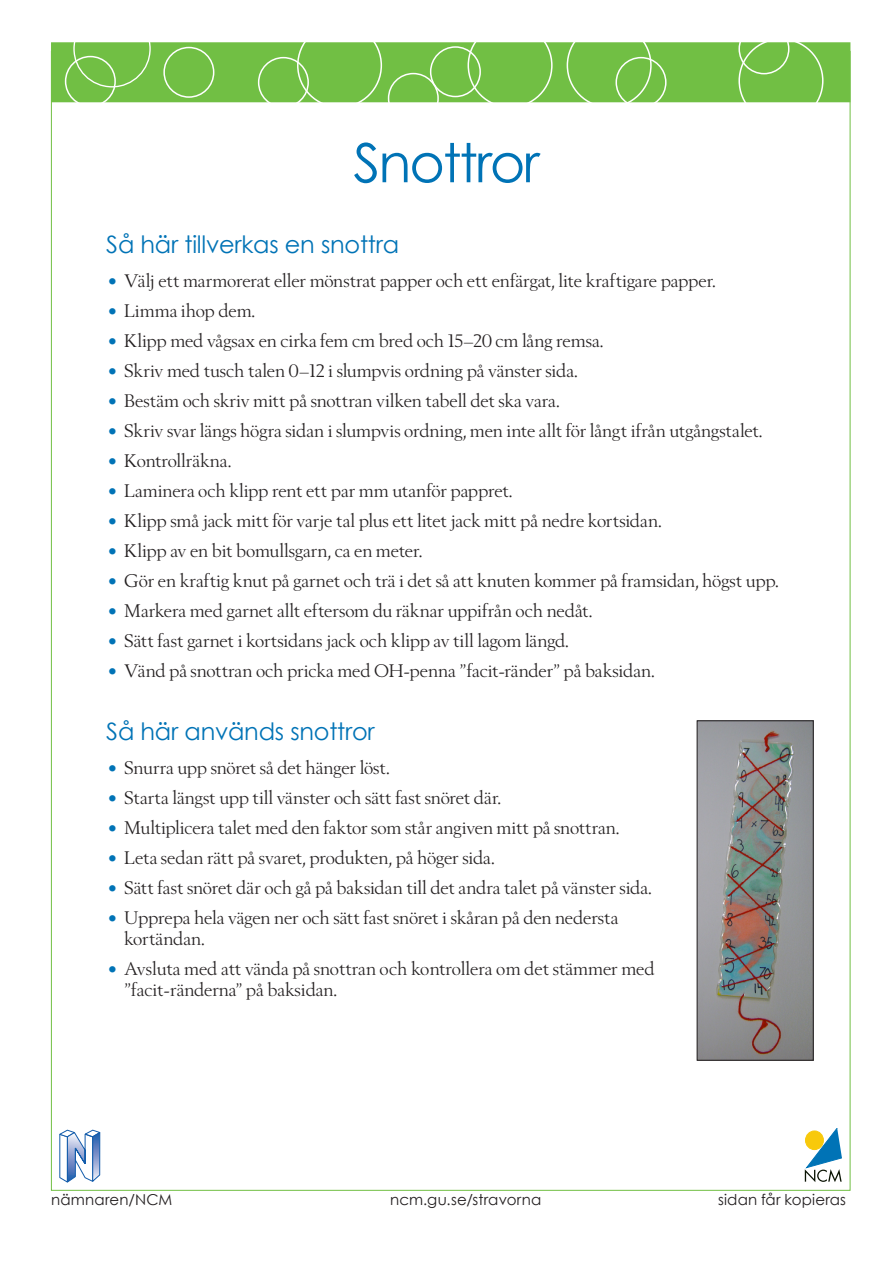
<style>
.page{position:relative;width:893px;height:1263px;background:#fff}
.page>*{position:absolute;margin:0;border:0;box-sizing:border-box;transform-origin:0 0}
.E-titel{font:54px "Century Gothic";letter-spacing:-.035em;color:#0073b6}
.E-rubrik_3{font:24px "Century Gothic";letter-spacing:-.01em;color:#0073b6}
.E-lista-punkt{font:18px/21px "Berling Nova Display Pro";letter-spacing:-.005em;color:#231f20}
.t1{font:15px "Century Gothic";letter-spacing:.015em;color:#231f20}
.s1{font-family:"Century Gothic";font-size:21px;color:#0073b6}
</style>
<div class="page">
<svg style="left:60px;top:1130px;width:40px;height:52px"></svg>
<svg style="left:805px;top:1128px;width:37px;height:54px"></svg>
<div style="left:51px;top:42px;width:799px;height:60px;background:#71bf44"></div>
<div style="left:73px;top:10px;width:78px;height:77px;border:1px solid #fff;border-radius:50%"></div>
<div style="left:65px;top:56px;width:51px;height:51px;border:2px solid #fff;border-radius:50%"></div>
<div style="left:258px;top:57px;width:51px;height:51px;border:2px solid #fff;border-radius:50%"></div>
<div style="left:297px;top:23px;width:85px;height:85px;border:2px solid #fff;border-radius:50%"></div>
<div style="left:388px;top:73px;width:51px;height:51px;border:2px solid #fff;border-radius:50%"></div>
<div style="left:430px;top:46px;width:51px;height:51px;border:2px solid #fff;border-radius:50%"></div>
<div style="left:468px;top:23px;width:85px;height:85px;border:2px solid #fff;border-radius:50%"></div>
<div style="left:567px;top:23px;width:85px;height:85px;border:2px solid #fff;border-radius:50%"></div>
<div style="left:615px;top:57px;width:51px;height:51px;border:2px solid #fff;border-radius:50%"></div>
<div style="left:163px;top:47px;width:51px;height:51px;border:2px solid #fff;border-radius:50%"></div>
<div style="left:738px;top:38px;width:85px;height:85px;border:2px solid #fff;border-radius:50%"></div>
<div style="left:738px;top:23px;width:51px;height:51px;border:2px solid #fff;border-radius:50%"></div>
<img style="left:699px;top:723px;width:112px;height:335px">
<div style="left:697px;top:721px;width:116px;height:339px;border:1px solid #231f20"></div>
<p class="E-titel" style="left:353px;top:130px;width:188px">Snottror</p>
<p class="E-rubrik_3" style="left:106px;top:230px;width:294px">Så här tillverkas en snottra</p>
<p class="E-lista-punkt" style="left:106px;top:270px;width:611px"><span class="s1">•</span> Välj ett marmorerat eller mönstrat papper och ett enfärgat, lite kraftigare papper.</p>
<p class="E-lista-punkt" style="left:106px;top:300px;width:150px"><span class="s1">•</span> Limma ihop dem.</p>
<p class="E-lista-punkt" style="left:106px;top:330px;width:499px"><span class="s1">•</span> Klipp med vågsax en cirka fem cm bred och 15–20 cm lång remsa.</p>
<p class="E-lista-punkt" style="left:106px;top:360px;width:473px"><span class="s1">•</span> Skriv med tusch talen 0–12 i slumpvis ordning på vänster sida.</p>
<p class="E-lista-punkt" style="left:106px;top:390px;width:455px"><span class="s1">•</span> Bestäm och skriv mitt på snottran vilken tabell det ska vara.</p>
<p class="E-lista-punkt" style="left:106px;top:420px;width:658px"><span class="s1">•</span> Skriv svar längs högra sidan i slumpvis ordning, men inte allt för långt ifrån utgångstalet.</p>
<p class="E-lista-punkt" style="left:106px;top:450px;width:127px"><span class="s1">•</span> Kontrollräkna.</p>
<p class="E-lista-punkt" style="left:106px;top:480px;width:408px"><span class="s1">•</span> Laminera och klipp rent ett par mm utanför pappret.</p>
<p class="E-lista-punkt" style="left:106px;top:510px;width:557px"><span class="s1">•</span> Klipp små jack mitt för varje tal plus ett litet jack mitt på nedre kortsidan.</p>
<p class="E-lista-punkt" style="left:106px;top:540px;width:318px"><span class="s1">•</span> Klipp av en bit bomullsgarn, ca en meter.</p>
<p class="E-lista-punkt" style="left:106px;top:570px;width:674px"><span class="s1">•</span> Gör en kraftig knut på garnet och trä i det så att knuten kommer på framsidan, högst upp.</p>
<p class="E-lista-punkt" style="left:106px;top:600px;width:488px"><span class="s1">•</span> Markera med garnet allt eftersom du räknar uppifrån och nedåt.</p>
<p class="E-lista-punkt" style="left:106px;top:630px;width:464px"><span class="s1">•</span> Sätt fast garnet i kortsidans jack och klipp av till lagom längd.</p>
<p class="E-lista-punkt" style="left:106px;top:660px;width:550px"><span class="s1">•</span> Vänd på snottran och pricka med OH-penna ”facit-ränder” på baksidan.</p>
<p class="E-rubrik_3" style="left:106px;top:717px;width:270px">Så här används snottror</p>
<p class="E-lista-punkt" style="left:106px;top:757px;width:285px"><span class="s1">•</span> Snurra upp snöret så det hänger löst.</p>
<p class="E-lista-punkt" style="left:106px;top:787px;width:396px"><span class="s1">•</span> Starta längst upp till vänster och sätt fast snöret där.</p>
<p class="E-lista-punkt" style="left:106px;top:817px;width:515px"><span class="s1">•</span> Multiplicera talet med den faktor som står angiven mitt på snottran.</p>
<p class="E-lista-punkt" style="left:106px;top:847px;width:390px"><span class="s1">•</span> Leta sedan rätt på svaret, produkten, på höger sida.</p>
<p class="E-lista-punkt" style="left:106px;top:877px;width:547px"><span class="s1">•</span> Sätt fast snöret där och gå på baksidan till det andra talet på vänster sida.</p>
<p class="E-lista-punkt" style="left:124px;top:907px;width:496px;text-indent:-18px"><span class="s1">•</span> Upprepa hela vägen ner och sätt fast snöret i skåran på den nedersta kortändan.</p>
<p class="E-lista-punkt" style="left:124px;top:958px;width:532px;text-indent:-18px"><span class="s1">•</span> Avsluta med att vända på snottran och kontrollera om det stämmer med ”facit-ränderna” på baksidan.</p>
<p class="t1" style="left:51px;top:1190px;width:123px">nämnaren/NCM</p>
<p class="t1" style="left:390px;top:1190px;width:153px">ncm.gu.se/stravorna</p>
<p class="t1" style="left:718px;top:1190px;width:130px">sidan får kopieras</p>
</div>
